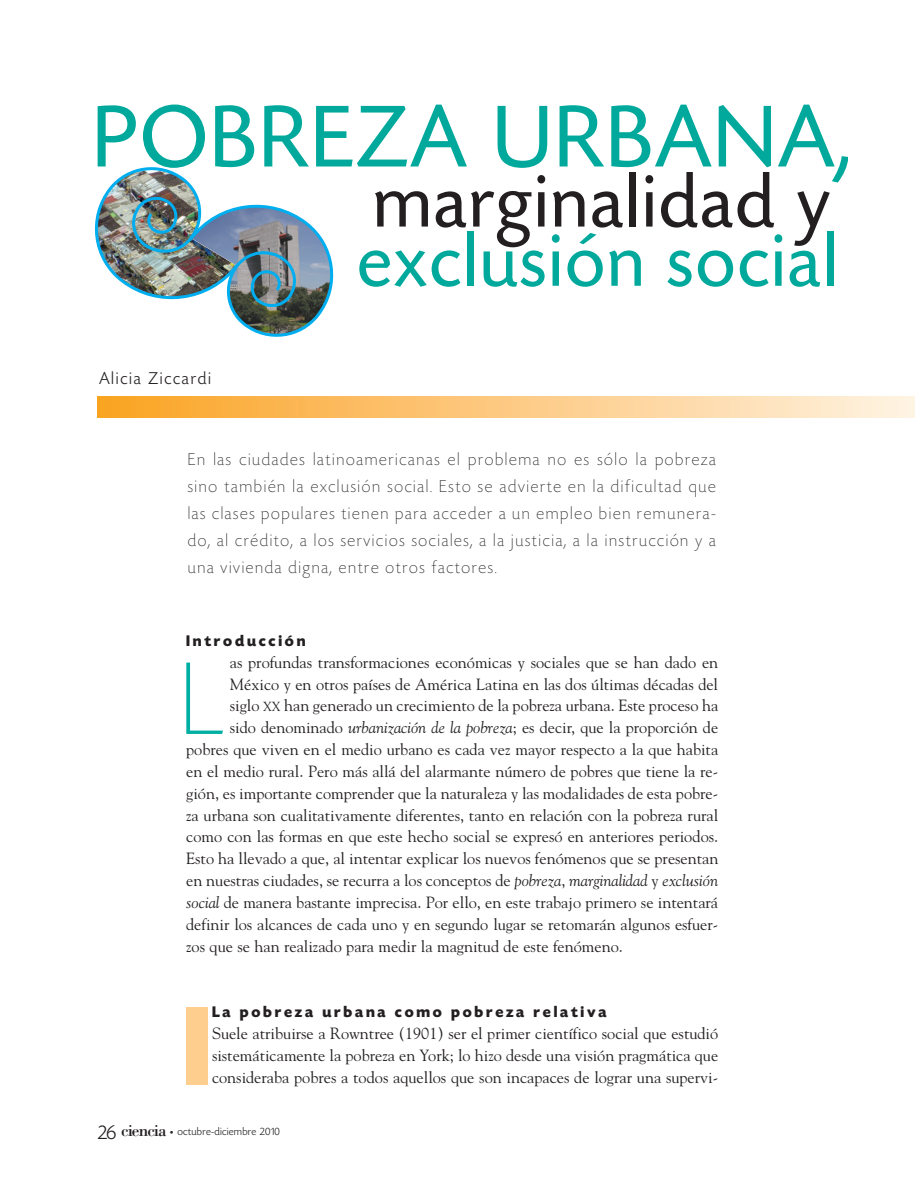
<style>
.page{position:relative;width:915px;height:1191px;background:#fff}
.page>*{position:absolute;margin:0;border:0;box-sizing:border-box;transform-origin:0 0}
.t1{font:200 108.75px "Today HEF";color:#00afa3}
.t2{font:92.25px "Today HEF";letter-spacing:.04em;color:#00a99b}
.t3{font:78px "Today HEF";letter-spacing:.04em;color:#00a99b}
.t4{font:78px "Today HEF";letter-spacing:.04em;color:#231f20}
.t5{font:200 18px/27px "Today HEF";letter-spacing:.095em;color:#231f20;text-align:justify}
.t6{font:300 18px "Today HEF";letter-spacing:.095em;color:#231f20}
.t7{font:17.25px "Bodoni";letter-spacing:-.05em;color:#231f20}
.t8{font:16.2px/21.8px "Goudy";color:#231f20;text-align:justify}
.t9{font:700 16.2px "Today HEF";letter-spacing:.17em;color:#231f20}
.t10{font:300 11.25px "Today HEF";letter-spacing:.025em;color:#231f20}
.s1{font-size:13.05px}
.s2{font-style:italic}
.s3{font-family:"Today HEF";font-weight:300;font-size:21px}
.s4{font-family:"Officina Sans";font-weight:400;font-size:7.5px}
</style>
<div class="page">
<img style="left:94px;top:167px;width:240px;height:170px">
<div style="left:98px;top:396px;width:816px;height:22px;background:linear-gradient(to right,#faa323,#fff2e2)"></div>
<div style="left:186px;top:1007px;width:21px;height:77px;background:#fdce8d"></div>
<h2 class="t2" style="left:93px;top:103px;width:758px">POBREZA URBANA,</h2>
<h3 class="t4" style="left:373px;top:173px;width:457px">marginalidad y</h3>
<h3 class="t3" style="left:357px;top:232px;width:480px">exclusión social</h3>
<p class="t6" style="left:99px;top:371px;width:113px">Alicia Ziccardi</p>
<p class="t5" style="left:188px;top:448px;width:529px">En las ciudades latinoamericanas el problema no es sólo la pobreza sino también la exclusión social. Esto se advierte en la dificultad que las clases populares tienen para acceder a un empleo bien remunera&shy;do, al crédito, a los servicios sociales, a la justicia, a la instrucción y a una vivienda digna, entre otros factores.</p>
<p class="t9" style="left:186px;top:635px;width:121px">Introducción</p>
<p class="t8" style="left:230px;top:652px;width:489px">as profundas transformaciones económicas y sociales que se han dado en</p>
<p class="t8" style="left:230px;top:674px;width:489px">México y en otros países de América Latina en las dos últimas décadas del</p>
<p class="t8" style="left:230px;top:696px;width:489px">siglo <span class="s1">XX</span> han generado un crecimiento de la pobreza urbana. Este proceso ha</p>
<p class="t8" style="left:230px;top:718px;width:489px">sido denominado <span class="s2">urbanización de la pobreza</span>; es decir, que la proporción de</p>
<p class="t8" style="left:186px;top:740px;width:533px">pobres que viven en el medio urbano es cada vez mayor respecto a la que habita</p>
<p class="t8" style="left:186px;top:761px;width:533px">en el medio rural. Pero más allá del alarmante número de pobres que tiene la re-</p>
<p class="t8" style="left:186px;top:783px;width:533px">gión, es importante comprender que la naturaleza y las modalidades de esta pobre-</p>
<p class="t8" style="left:186px;top:805px;width:533px">za urbana son cualitativamente diferentes, tanto en relación con la pobreza rural</p>
<p class="t8" style="left:186px;top:827px;width:533px">como con las formas en que este hecho social se expresó en anteriores periodos.</p>
<p class="t8" style="left:186px;top:849px;width:533px">Esto ha llevado a que, al intentar explicar los nuevos fenómenos que se presentan</p>
<p class="t8" style="left:186px;top:870px;width:533px">en nuestras ciudades, se recurra a los conceptos de <span class="s2">pobreza</span>, <span class="s2">marginalidad</span> y <span class="s2">exclusión</span></p>
<p class="t8" style="left:186px;top:892px;width:533px"><span class="s2">social</span> de manera bastante imprecisa. Por ello, en este trabajo primero se intentará</p>
<p class="t8" style="left:186px;top:914px;width:533px">definir los alcances de cada uno y en segundo lugar se retomarán algunos esfuer-</p>
<p class="t8" style="left:186px;top:936px;width:438px">zos que se han realizado para medir la magnitud de este fenómeno.</p>
<h1 class="t1" style="left:180px;top:657px;width:44px">L</h1>
<p class="t9" style="left:212px;top:1006px;width:396px">La pobreza urbana como pobreza relativa</p>
<p class="t8" style="left:212px;top:1023px;width:507px">Suele atribuirse a Rowntree (1901) ser el primer científico social que estudió sistemáticamente la pobreza en York; lo hizo desde una visión pragmática que consideraba pobres a todos aquellos que son incapaces de lograr una supervi-</p>
<p class="t7" style="left:98px;top:1123px;width:70px"><span class="s3">26</span> ciencia</p>
<p class="t10" style="left:170px;top:1127px;width:111px"><span class="s4">•</span> octubre-diciembre 2010</p>
</div>
